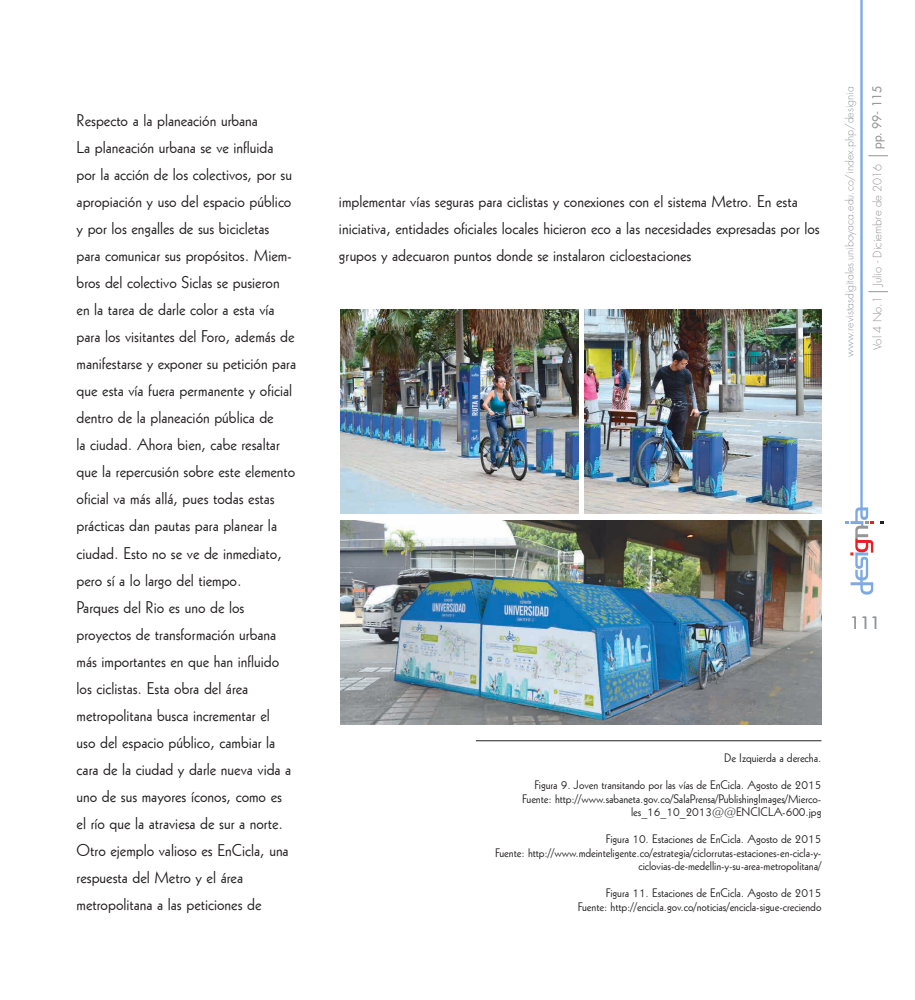
<style>
.page{position:relative;width:915px;height:1000px;background:#fff}
.page>*{position:absolute;margin:0;border:0;box-sizing:border-box;transform-origin:0 0}
.Texto_Flujo{font:16.5px/27px "Geometric 231 BT Roman C";color:#231f20}
.t1{font:16.5px "Futura";color:#939598}
.Pie_de_Photos{font:12px/13.5px "Geometric 231 BT Roman C";letter-spacing:-.005em;color:#231f20;text-align:right}
.t2{font:300 11.25px "Futura Std";color:#939598}
.t3{font:300 10.5px "Futura Std";color:#939598}
.s1{font-weight:500;font-size:12px}
</style>
<div class="page">
<svg style="left:845px;top:0;width:42px;height:594px"></svg>
<hr style="left:475px;top:740px;width:346px;height:1px;background:#231f20">
<img style="left:340px;top:309px;width:238px;height:204px">
<img style="left:584px;top:309px;width:237px;height:204px">
<img style="left:340px;top:520px;width:481px;height:204px">
<p class="Texto_Flujo" style="left:77px;top:106px;width:183px">Respecto a la planeación urbana</p>
<p class="Texto_Flujo" style="left:77px;top:133px;width:221px">La planeación urbana se ve influida por la acción de los colectivos, por su apropiación y uso del espacio público y por los engalles de sus bicicletas para comunicar sus propósitos. Miem&shy;bros del colectivo Siclas se pusieron en la tarea de darle color a esta vía para los visitantes del Foro, además de manifestarse y exponer su petición para que esta vía fuera permanente y oficial dentro de la planeación pública de<br>la ciudad. Ahora bien, cabe resaltar que la repercusión sobre este elemento oficial va más allá, pues todas estas prácticas dan pautas para planear la ciudad. Esto no se ve de inmediato, pero sí a lo largo del tiempo.</p>
<p class="Texto_Flujo" style="left:77px;top:592px;width:169px">Parques del Rio es uno de los</p>
<p class="Texto_Flujo" style="left:77px;top:619px;width:204px">proyectos de transformación urbana más importantes en que han influido los ciclistas. Esta obra del área</p>
<p class="Texto_Flujo" style="left:77px;top:700px;width:216px">metropolitana busca incrementar el uso del espacio público, cambiar la cara de la ciudad y darle nueva vida a uno de sus mayores íconos, como es el río que la atraviesa de sur a norte.<br>Otro ejemplo valioso es EnCicla, una respuesta del Metro y el área</p>
<p class="Texto_Flujo" style="left:77px;top:889px;width:186px">metropolitana a las peticiones de</p>
<p class="Texto_Flujo" style="left:339px;top:187px;width:482px">implementar vías seguras para ciclistas y conexiones con el sistema Metro. En esta iniciativa, entidades oficiales locales hicieron eco a las necesidades expresadas por los grupos y adecuaron puntos donde se instalaron cicloestaciones</p>
<p class="t3" style="left:843px;top:357px;width:272px;rotate:-90deg">www.revistasdigitales.uniboyaca.edu.co/index.php/designia</p>
<p class="t2" style="left:870px;top:350px;width:265px;rotate:-90deg">Vol 4 No.1 Julio - Diciembre de 2016 <span class="s1">pp. 99- 115</span></p>
<p class="t1" style="left:849px;top:612px;width:32px">111</p>
<p class="Pie_de_Photos" style="left:724px;top:750px;width:99px">De Izquierda a derecha.</p>
<p class="Pie_de_Photos" style="left:534px;top:777px;width:288px">Figura 9. Joven transitando por las vías de EnCicla. Agosto de 2015</p>
<p class="Pie_de_Photos" style="left:522px;top:791px;width:300px">Fuente: http://www.sabaneta.gov.co/SalaPrensa/PublishingImages/Mierco&shy;les_16_10_2013@@ENCICLA-600.jpg</p>
<p class="Pie_de_Photos" style="left:605px;top:831px;width:217px">Figura 10. Estaciones de EnCicla. Agosto de 2015</p>
<p class="Pie_de_Photos" style="left:495px;top:845px;width:327px">Fuente: http://www.mdeinteligente.co/estrategia/ciclorrutas-estaciones-en-cicla-y&shy;ciclovias-de-medellin-y-su-area-metropolitana/</p>
<p class="Pie_de_Photos" style="left:605px;top:885px;width:217px">Figura 11. Estaciones de EnCicla. Agosto de 2015</p>
<p class="Pie_de_Photos" style="left:577px;top:899px;width:245px">Fuente: http://encicla.gov.co/noticias/encicla-sigue-creciendo</p>
</div>
